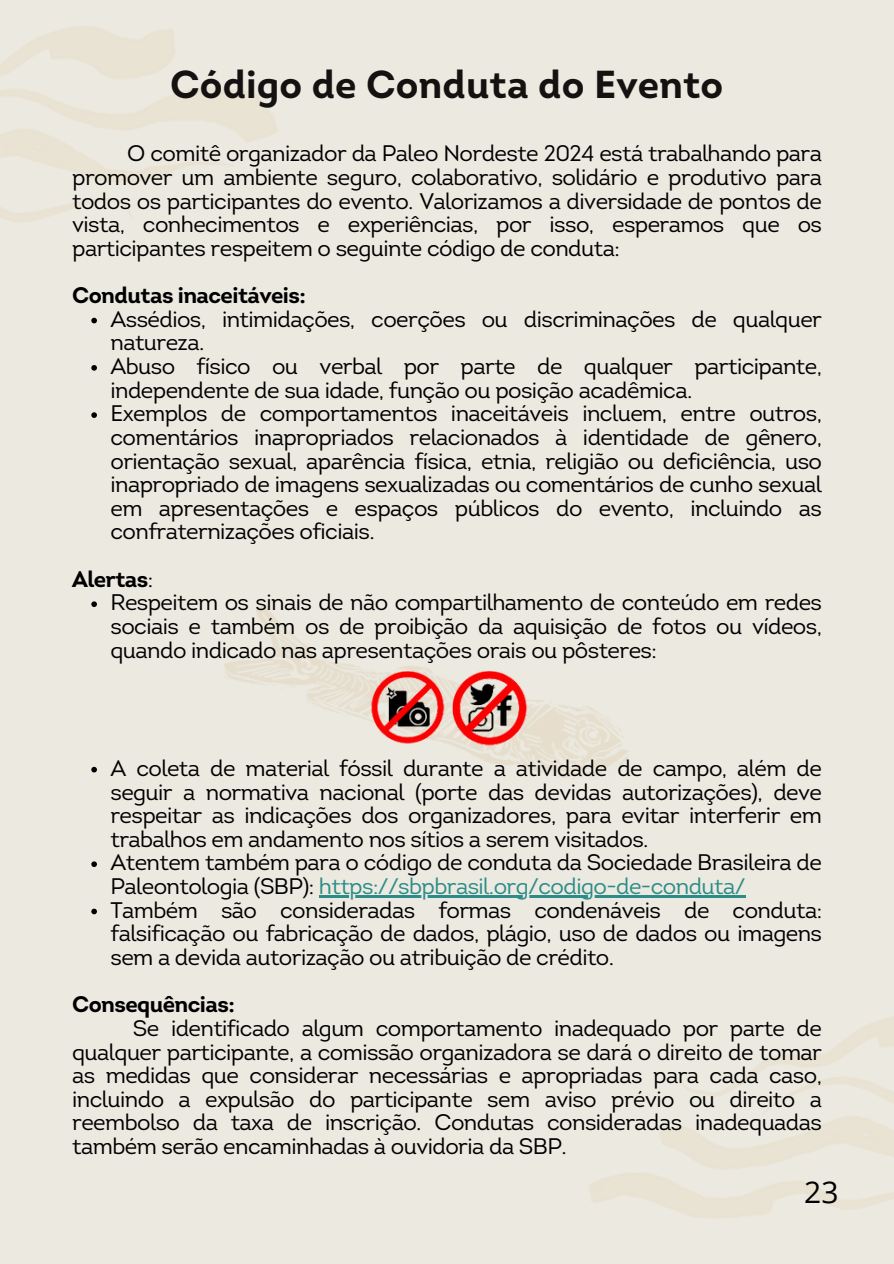
<style>
.page{position:relative;width:894px;height:1264px;background:#fff}
.page>*{position:absolute;margin:0;border:0;box-sizing:border-box;transform-origin:0 0}
.t1{font:700 39px "Intro";color:#141110}
.t2{font:30px "Open Sans";color:#000}
.t3{font:22.5px/23.7px "Intro";letter-spacing:-.025em;color:#000;text-align:justify}
.t4{font:700 22.5px "Intro";letter-spacing:-.025em;color:#000}
.s1{font-weight:400}
.s2{color:#2b8c88}
.s3{font-weight:700}
</style>
<div class="page">
<div style="left:0;top:0;width:893px;height:1263px;background:#ebe9e0"></div>
<svg style="left:91px;top:318px;width:6px;height:5px"></svg>
<svg style="left:91px;top:365px;width:6px;height:5px"></svg>
<svg style="left:91px;top:412px;width:6px;height:6px"></svg>
<svg style="left:91px;top:601px;width:6px;height:6px"></svg>
<svg style="left:91px;top:766px;width:6px;height:6px"></svg>
<svg style="left:91px;top:861px;width:6px;height:6px"></svg>
<hr style="left:319px;top:895px;width:425px;height:2px;background:#2b8c88">
<svg style="left:91px;top:908px;width:6px;height:6px"></svg>
<img style="left:363px;top:665px;width:167px;height:85px">
<p class="t1" style="left:170px;top:68px;width:554px">Código de Conduta do Evento</p>
<h1 class="t3" style="left:72px;top:144px;width:751px;text-indent:55px">O comitê organizador da Paleo Nordeste 2024 está trabalhando para promover um ambiente seguro, colaborativo, solidário e produtivo para todos os participantes do evento. Valorizamos a diversidade de pontos de vista, conhecimentos e experiências, por isso, esperamos que os participantes respeitem o seguinte código de conduta:</h1>
<p class="t4" style="left:72px;top:286px;width:235px">Condutas inaceitáveis:</p>
<h3 class="t3" style="left:110px;top:309px;width:712px">Assédios, intimidações, coerções ou discriminações de qualquer natureza.</h3>
<p class="t3" style="left:110px;top:356px;width:712px">Abuso físico ou verbal por parte de qualquer participante, independente de sua idade, função ou posição acadêmica.</p>
<p class="t3" style="left:110px;top:404px;width:712px">Exemplos de comportamentos inaceitáveis incluem, entre outros, comentários inapropriados relacionados à identidade de gênero, orientação sexual, aparência física, etnia, religião ou deficiência, uso inapropriado de imagens sexualizadas ou comentários de cunho sexual em apresentações e espaços públicos do evento, incluindo as confraternizações oficiais.</p>
<p class="t4" style="left:72px;top:570px;width:82px">Alertas<span class="s1">:</span></p>
<p class="t3" style="left:110px;top:593px;width:712px">Respeitem os sinais de não compartilhamento de conteúdo em redes sociais e também os de proibição da aquisição de fotos ou vídeos, quando indicado nas apresentações orais ou pôsteres:</p>
<p class="t3" style="left:110px;top:758px;width:712px">A coleta de material fóssil durante a atividade de campo, além de seguir a normativa nacional (porte das devidas autorizações), deve respeitar as indicações dos organizadores, para evitar interferir em trabalhos em andamento nos sítios a serem visitados.</p>
<p class="t3" style="left:110px;top:853px;width:712px">Atentem também para o código de conduta da Sociedade Brasileira de<br>Paleontologia (SBP): <span class="s2">https://sbpbrasil.org/codigo-de-conduta/</span></p>
<p class="t3" style="left:110px;top:900px;width:712px">Também são consideradas formas condenáveis de conduta: falsificação ou fabricação de dados, plágio, uso de dados ou imagens</p>
<p class="t3" style="left:72px;top:935px;width:543px;line-height:47.2px;text-indent:38px">sem a devida autorização ou atribuição de crédito.<br><span class="s3">Consequências:</span></p>
<p class="t3" style="left:72px;top:1018px;width:751px;text-indent:61px">Se identificado algum comportamento inadequado por parte de qualquer participante, a comissão organizadora se dará o direito de tomar as medidas que considerar necessárias e apropriadas para cada caso, incluindo a expulsão do participante sem aviso prévio ou direito a reembolso da taxa de inscrição. Condutas consideradas inadequadas também serão encaminhadas à ouvidoria da SBP.</p>
<h2 class="t2" style="left:804px;top:1170px;width:36px">23</h2>
</div>
